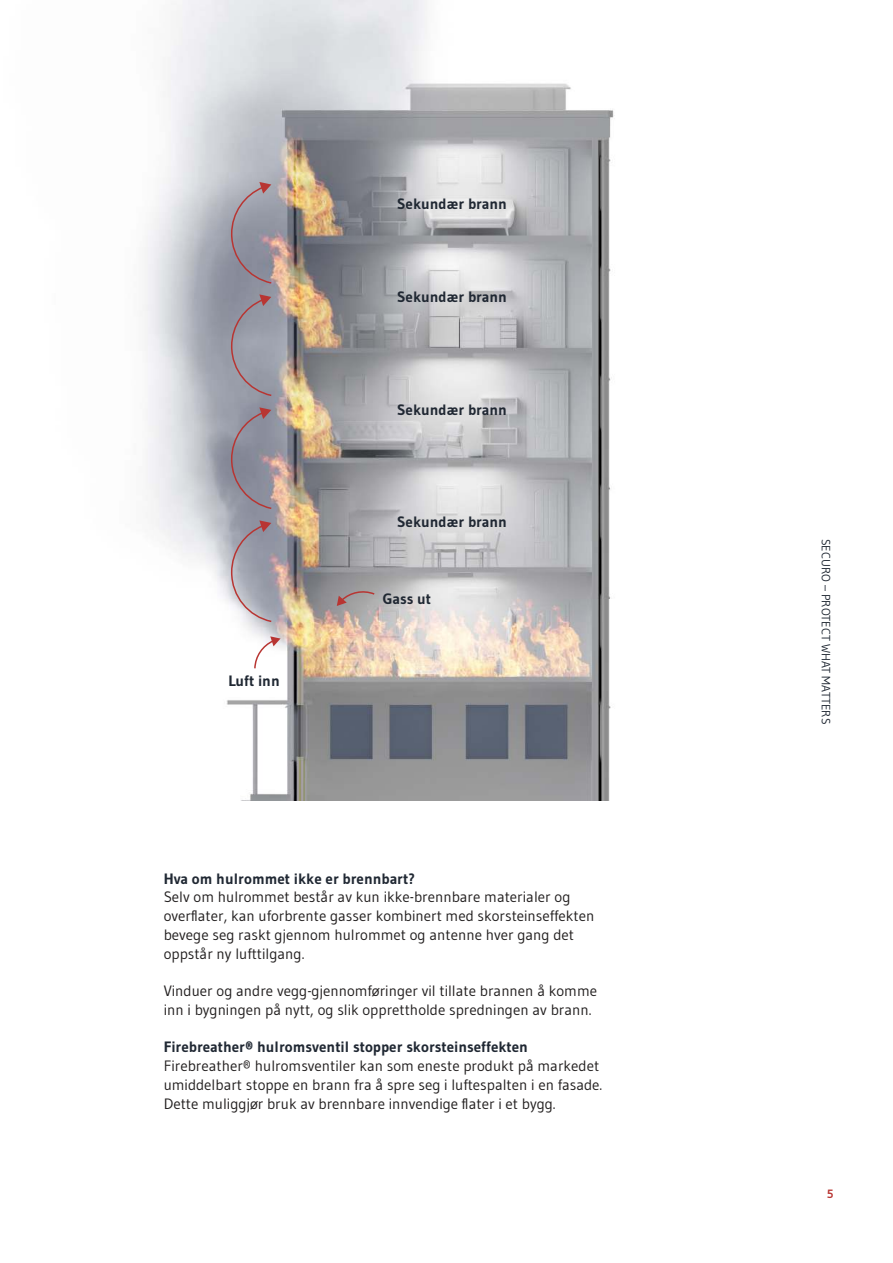
<style>
.page{position:relative;width:893px;height:1263px;background:#fff}
.page>*{position:absolute;margin:0;border:0;box-sizing:border-box;transform-origin:0 0}
.t1{font:15px/18.8px "Gudea";color:#221f1f}
.t2{font:700 15px "Gudea";color:#202833}
.t3{font:12px "Gudea";color:#202833}
.t4{font:700 12px "Gudea";color:#b83532}
</style>
<div class="page">
<img style="left:143px;top:0;width:471px;height:801px">
<svg style="left:230px;top:520px;width:43px;height:103px"></svg>
<svg style="left:230px;top:407px;width:43px;height:103px"></svg>
<svg style="left:230px;top:294px;width:43px;height:103px"></svg>
<svg style="left:230px;top:182px;width:43px;height:103px"></svg>
<svg style="left:253px;top:636px;width:28px;height:34px"></svg>
<svg style="left:337px;top:590px;width:39px;height:16px"></svg>
<p class="t2" style="left:397px;top:197px;width:111px">Sekundær brann</p>
<p class="t2" style="left:397px;top:291px;width:111px">Sekundær brann</p>
<p class="t2" style="left:397px;top:403px;width:111px">Sekundær brann</p>
<p class="t2" style="left:397px;top:516px;width:111px">Sekundær brann</p>
<p class="t2" style="left:228px;top:675px;width:53px">Luft inn</p>
<p class="t2" style="left:383px;top:592px;width:50px">Gass ut</p>
<p class="t2" style="left:164px;top:872px;width:253px">Hva om hulrommet ikke er brennbart?</p>
<p class="t1" style="left:164px;top:887px;width:432px">Selv om hulrommet består av kun ikke-brennbare materialer og overflater, kan uforbrente gasser kombinert med skorsteinseffekten bevege seg raskt gjennom hulrommet og antenne hver gang det oppstår ny lufttilgang.</p>
<p class="t1" style="left:164px;top:981px;width:435px">Vinduer og andre vegg-gjennomføringer vil tillate brannen å komme inn i bygningen på nytt, og slik opprettholde spredningen av brann.</p>
<p class="t2" style="left:164px;top:1041px;width:366px">Firebreather® hulromsventil stopper skorsteinseffekten</p>
<p class="t1" style="left:164px;top:1056px;width:440px">Firebreather® hulromsventiler kan som eneste produkt på markedet umiddelbart stoppe en brann fra å spre seg i luftespalten i en fasade.<br>Dette muliggjør bruk av brennbare innvendige flater i et bygg.</p>
<p class="t3" style="left:833px;top:539px;width:187px;rotate:90deg">SECURO – PROTECT WHAT MATTERS</p>
<p class="t4" style="left:827px;top:1189px;width:8px">5</p>
</div>
